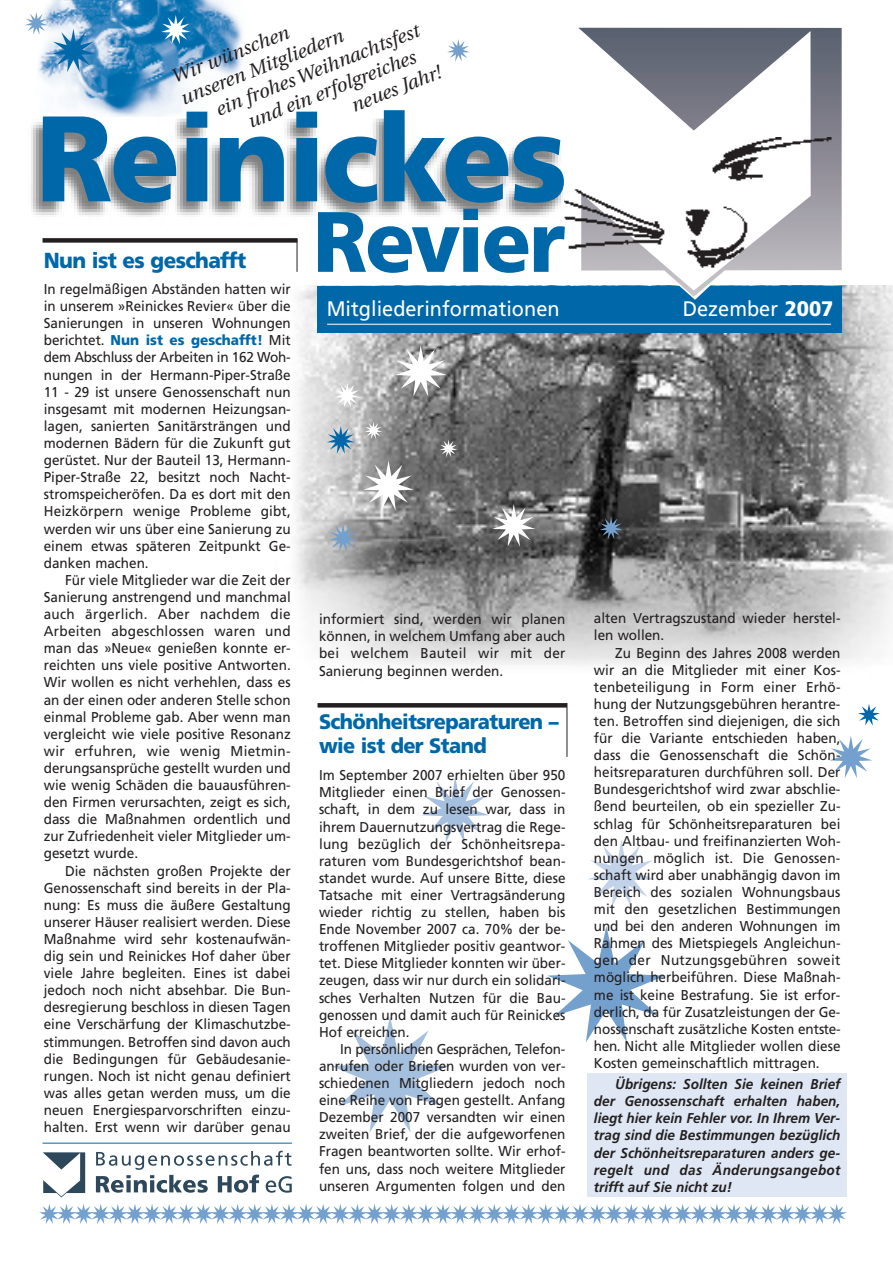
<style>
.page{position:relative;width:893px;height:1263px;background:#fff}
.page>*{position:absolute;margin:0;border:0;box-sizing:border-box;transform-origin:0 0}
.t1{font:900 121.5px "Frutiger";letter-spacing:-.025em;color:#0068a9;scale:.95 1}
.t2{font:900 85.5px "Frutiger";letter-spacing:-.03em;color:#0068a9;scale:.95 1}
.t3{font:900 21.75px "Frutiger";letter-spacing:-.03em;color:#0068a9;scale:.95 1}
.t4{font:900 21px/24px "Frutiger";letter-spacing:-.03em;color:#0068a9;scale:.95 1}
.t5{font:21px "Frutiger";color:#fff;scale:.95 1}
.t6{font:19.35px "Utopia Italic Os F";color:#231f20}
.t7{font:14.25px/17.1px "Frutiger";color:#231f20;text-align:justify;scale:.95 1}
.t8{font:italic 700 14.25px/17.1px "Frutiger";letter-spacing:.02em;color:#231f20;text-align:justify;scale:.95 1}
.s1{font-weight:900;color:#0068a9}
.s2{font-weight:900}
</style>
<div class="page">
<svg style="left:829px;top:736px;width:43px;height:42px"></svg>
<svg style="left:547px;top:926px;width:118px;height:116px"></svg>
<svg style="left:331px;top:1017px;width:118px;height:116px"></svg>
<svg style="left:588px;top:840px;width:67px;height:67px"></svg>
<svg style="left:421px;top:776px;width:68px;height:67px"></svg>
<img style="left:39px;top:0;width:204px;height:117px">
<img style="left:295px;top:286px;width:598px;height:425px">
<div style="left:317px;top:286px;width:525px;height:46px;background:#0068a9"></div>
<hr style="left:327px;top:324px;width:504px;height:1px;background:#fff">
<img style="left:31px;top:118px;width:531px;height:99px">
<hr style="left:297px;top:239px;width:1px;height:33px;background:#231f20">
<hr style="left:43px;top:1143px;width:249px;height:1px;background:#0068a9">
<div style="left:43px;top:238px;width:254px;height:5px;background:#231f20"></div>
<svg style="left:317px;top:703px;width:250px;height:4px"></svg>
<hr style="left:567px;top:703px;width:1px;height:54px;background:#231f20">
<svg style="left:96px;top:1151px;width:196px;height:42px"></svg>
<svg style="left:43px;top:1152px;width:42px;height:45px"></svg>
<img style="left:578px;top:28px;width:264px;height:109px">
<img style="left:562px;top:137px;width:285px;height:163px">
<div style="left:587px;top:1074px;width:260px;height:123px;background:#dee7f3"></div>
<svg style="left:395px;top:345px;width:52px;height:51px"></svg>
<svg style="left:492px;top:504px;width:43px;height:43px"></svg>
<svg style="left:335px;top:383px;width:25px;height:25px"></svg>
<svg style="left:363px;top:460px;width:51px;height:50px"></svg>
<svg style="left:440px;top:440px;width:17px;height:17px"></svg>
<svg style="left:327px;top:426px;width:28px;height:28px"></svg>
<svg style="left:329px;top:524px;width:28px;height:28px"></svg>
<svg style="left:365px;top:422px;width:17px;height:17px"></svg>
<svg style="left:161px;top:15px;width:30px;height:29px"></svg>
<svg style="left:600px;top:517px;width:22px;height:22px"></svg>
<svg style="left:447px;top:39px;width:23px;height:23px"></svg>
<svg style="left:39px;top:1204px;width:808px;height:20px"></svg>
<svg style="left:25px;top:12px;width:70px;height:60px"></svg>
<svg style="left:858px;top:704px;width:22px;height:22px"></svg>
<h3 class="t6" style="left:214px;top:103px;width:219px;rotate:-22deg">ein frohes Weihnachtsfest</h3>
<h3 class="t6" style="left:170px;top:70px;width:126px;rotate:-22deg">Wir wünschen</h3>
<h3 class="t6" style="left:179px;top:92px;width:175px;rotate:-22deg">unseren Mitgliedern</h3>
<h3 class="t6" style="left:246px;top:115px;width:181px;rotate:-22deg">und ein erfolgreiches</h3>
<h3 class="t6" style="left:349px;top:99px;width:96px;rotate:-22deg">neues Jahr!</h3>
<h1 class="t1" style="left:36px;top:110px;width:561px">Reinickes</h1>
<h2 class="t2" style="left:313px;top:208px;width:267px">Revier</h2>
<h3 class="t3" style="left:44px;top:252px;width:215px">Nun ist es geschafft</h3>
<p class="t7" style="left:44px;top:282px;width:261px">In regelmäßigen Abständen hatten wir in unserem »Reinickes Revier« über die Sanierungen in unseren Wohnungen berichtet. <span class="s1">Nun ist es geschafft!</span> Mit dem Abschluss der Arbeiten in 162 Woh&shy;nungen in der Hermann-Piper-Straße 11 - 29 ist unsere Genossenschaft nun insgesamt mit modernen Heizungsan&shy;lagen, sanierten Sanitärsträngen und modernen Bädern für die Zukunft gut gerüstet. Nur der Bauteil 13, Hermann-Piper-Straße 22, besitzt noch Nacht&shy;stromspeicheröfen. Da es dort mit den Heizkörpern wenige Probleme gibt, werden wir uns über eine Sanierung zu einem etwas späteren Zeitpunkt Ge&shy;danken machen.</p>
<p class="t7" style="left:44px;top:572px;width:261px;text-indent:21px">Für viele Mitglieder war die Zeit der Sanierung anstrengend und manchmal auch ärgerlich. Aber nachdem die Arbeiten abgeschlossen waren und man das »Neue« genießen konnte er&shy;reichten uns viele positive Antworten.<br>Wir wollen es nicht verhehlen, dass es an der einen oder anderen Stelle schon einmal Probleme gab. Aber wenn man vergleicht wie viele positive Resonanz wir erfuhren, wie wenig Mietmin&shy;derungsansprüche gestellt wurden und wie wenig Schäden die bauausführen&shy;den Firmen verursachten, zeigt es sich, dass die Maßnahmen ordentlich und zur Zufriedenheit vieler Mitglieder um&shy;gesetzt wurde.</p>
<p class="t7" style="left:44px;top:863px;width:262px;text-indent:21px">Die nächsten großen Projekte der Genossenschaft sind bereits in der Pla&shy;nung: Es muss die äußere Gestaltung unserer Häuser realisiert werden. Diese Maßnahme wird sehr kostenaufwän&shy;dig sein und Reinickes Hof daher über viele Jahre begleiten. Eines ist dabei jedoch noch nicht absehbar. Die Bun&shy;desregierung beschloss in diesen Tagen eine Verschärfung der Klimaschutzbe&shy;stimmungen. Betroffen sind davon auch die Bedingungen für Gebäudesanie&shy;rungen. Noch ist nicht genau definiert was alles getan werden muss, um die neuen Energiesparvorschriften einzu&shy;halten. Erst wenn wir darüber genau</p>
<h3 class="t5" style="left:327px;top:301px;width:247px">Mitgliederinformationen</h3>
<h3 class="t5" style="left:683px;top:301px;width:160px">Dezember <span class="s2">2007</span></h3>
<p class="t7" style="left:594px;top:611px;width:261px">alten Vertragszustand wieder herstel&shy;len wollen.</p>
<p class="t7" style="left:594px;top:645px;width:261px;text-indent:21px">Zu Beginn des Jahres 2008 werden wir an die Mitglieder mit einer Kos&shy;tenbeteiligung in Form einer Erhö&shy;hung der Nutzungsgebühren herantre&shy;ten. Betroffen sind diejenigen, die sich für die Variante entschieden haben, dass die Genossenschaft die Schön&shy;heitsreparaturen durchführen soll. Der Bundesgerichtshof wird zwar abschlie&shy;ßend beurteilen, ob ein spezieller Zu&shy;schlag für Schönheitsreparaturen bei den Altbau- und freifinanzierten Woh&shy;nungen möglich ist. Die Genossen&shy;schaft wird aber unabhängig davon im Bereich des sozialen Wohnungsbaus mit den gesetzlichen Bestimmungen und bei den anderen Wohnungen im Rahmen des Mietspiegels Angleichun&shy;gen der Nutzungsgebühren soweit möglich herbeiführen. Diese Maßnah&shy;me ist keine Bestrafung. Sie ist erfor&shy;derlich, da für Zusatzleistungen der Ge&shy;nossenschaft zusätzliche Kosten entste&shy;hen. Nicht alle Mitglieder wollen diese Kosten gemeinschaftlich mittragen.</p>
<p class="t8" style="left:594px;top:1077px;width:261px;text-indent:21px">Übrigens: Sollten Sie keinen Brief der Genossenschaft erhalten haben, liegt hier kein Fehler vor. In Ihrem Ver&shy;trag sind die Bestimmungen bezüglich der Schönheitsreparaturen anders ge&shy;regelt und das Änderungsangebot trifft auf Sie nicht zu!</p>
<p class="t7" style="left:319px;top:612px;width:261px">informiert sind, werden wir planen können, in welchem Umfang aber auch bei welchem Bauteil wir mit der Sanierung beginnen werden.</p>
<h3 class="t4" style="left:319px;top:711px;width:254px">Schönheitsreparaturen – wie ist der Stand</h3>
<p class="t7" style="left:319px;top:768px;width:261px">Im September 2007 erhielten über 950<br>Mitglieder einen Brief der Genossen&shy;schaft, in dem zu lesen war, dass in ihrem Dauernutzungsvertrag die Rege&shy;lung bezüglich der Schönheitsrepa&shy;raturen vom Bundesgerichtshof bean&shy;standet wurde. Auf unsere Bitte, diese Tatsache mit einer Vertragsänderung wieder richtig zu stellen, haben bis Ende November 2007 ca. 70% der be&shy;troffenen Mitglieder positiv geantwor&shy;tet. Diese Mitglieder konnten wir über&shy;zeugen, dass wir nur durch ein solidari&shy;sches Verhalten Nutzen für die Bau&shy;genossen und damit auch für Reinickes Hof erreichen.</p>
<p class="t7" style="left:319px;top:1041px;width:261px;text-indent:21px">In persönlichen Gesprächen, Telefon&shy;anrufen oder Briefen wurden von ver&shy;schiedenen Mitgliedern jedoch noch eine Reihe von Fragen gestellt. Anfang Dezember 2007 versandten wir einen zweiten Brief, der die aufgeworfenen Fragen beantworten sollte. Wir erhof&shy;fen uns, dass noch weitere Mitglieder unseren Argumenten folgen und den</p>
</div>
